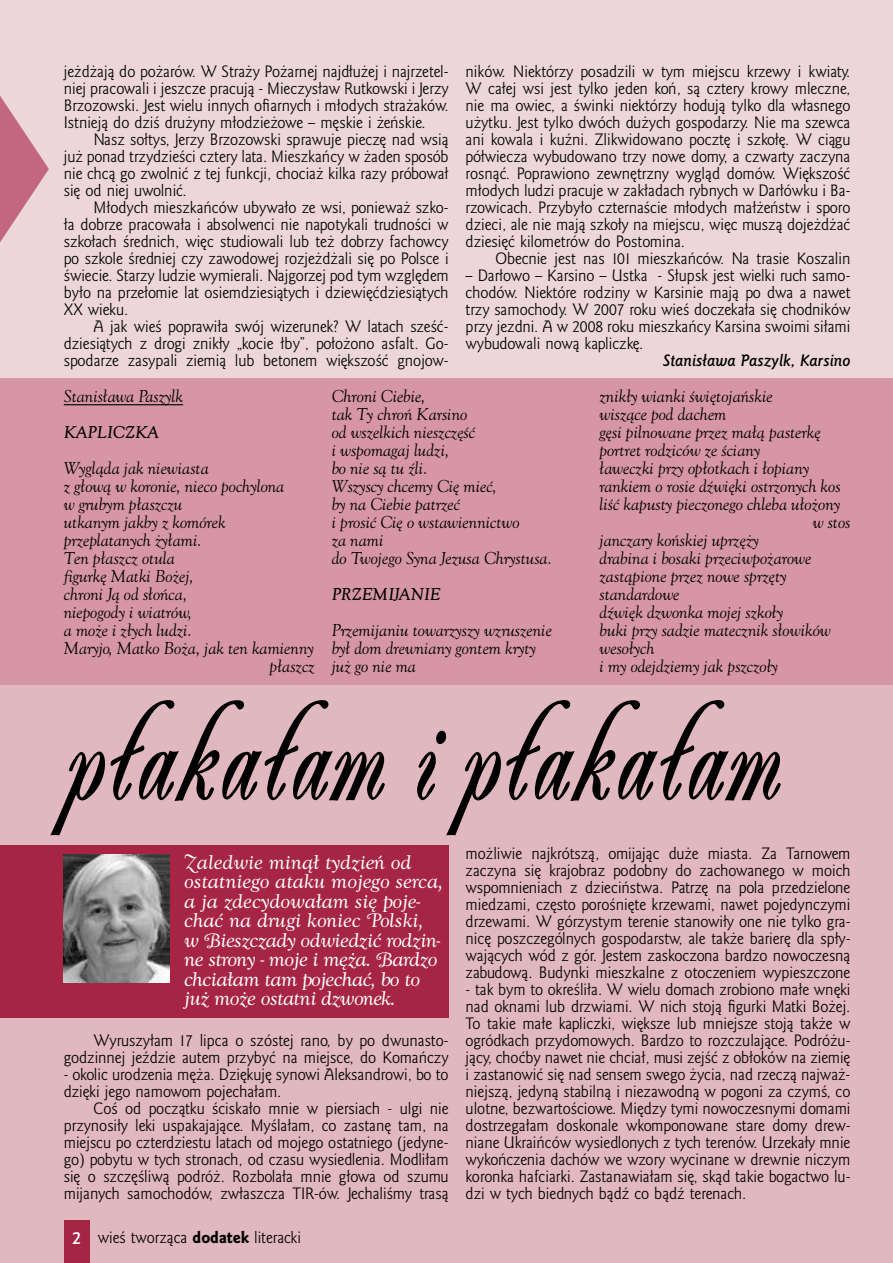
<style>
.page{position:relative;width:893px;height:1263px;background:#ecd6da}
.page>*{position:absolute;margin:0;border:0;box-sizing:border-box;transform-origin:0 0}
.t1{font:700 136.5px "Ailanthus EFN";letter-spacing:.03em;color:#000;scale:.77 1}
.t2{font:18px/19.5px "Goldy Swash EFN";letter-spacing:-.04em;color:#fff}
.t3{font:15px/17px "Goldy EFN";color:#000;text-align:justify}
.t4{font:italic 15px/18px "Goldy Olds EFN";color:#000}
.t5{font:italic 700 15px "Goldy EFN";color:#000}
.t6{font:italic 700 15px "Goldy Olds EFN";color:#000}
.s1{font-weight:700;font-size:16.5px;color:#fff}
.s2{font-family:"Goldy EFN Heavy"}
</style>
<div class="page">
<div style="left:0;top:682px;width:893px;height:581px;background:#e1b7c0"></div>
<div style="left:64px;top:1220px;width:25px;height:43px;background:#a72544"></div>
<div style="left:0;top:378px;width:893px;height:307px;background:#d696a3"></div>
<svg style="left:0;top:96px;width:49px;height:146px"></svg>
<hr style="left:64px;top:404px;width:119px;height:1px;background:#000">
<div style="left:0;top:845px;width:449px;height:173px;background:#a72544"></div>
<img style="left:64px;top:855px;width:106px;height:127px">
<p class="t3" style="left:64px;top:63px;width:386px">jeżdżają do pożarów. W Straży Pożarnej najdłużej i najrzetel&shy;niej pracowali i jeszcze pracują - Mieczysław Rutkowski i Jerzy Brzozowski. Jest wielu innych ofiarnych i młodych strażaków.<br>Istnieją do dziś drużyny młodzieżowe – męskie i żeńskie.</p>
<p class="t3" style="left:64px;top:131px;width:386px;text-indent:30px">Nasz sołtys, Jerzy Brzozowski sprawuje pieczę nad wsią już ponad trzydzieści cztery lata. Mieszkańcy w żaden sposób nie chcą go zwolnić z tej funkcji, chociaż kilka razy próbował się od niej uwolnić.</p>
<p class="t3" style="left:64px;top:199px;width:386px;text-indent:30px">Młodych mieszkańców ubywało ze wsi, ponieważ szko&shy;ła dobrze pracowała i absolwenci nie napotykali trudności w szkołach średnich, więc studiowali lub też dobrzy fachowcy po szkole średniej czy zawodowej rozjeżdżali się po Polsce i świecie. Starzy ludzie wymierali. Najgorzej pod tym względem było na przełomie lat osiemdziesiątych i dziewięćdziesiątych XX wieku.</p>
<p class="t3" style="left:64px;top:318px;width:386px;text-indent:30px">A jak wieś poprawiła swój wizerunek? W latach sześć&shy;dziesiątych z drogi znikły „kocie łby”, położono asfalt. Go&shy;spodarze zasypali ziemią lub betonem większość gnojow-</p>
<p class="t3" style="left:466px;top:63px;width:386px">ników. Niektórzy posadzili w tym miejscu krzewy i kwiaty.<br>W całej wsi jest tylko jeden koń, są cztery krowy mleczne, nie ma owiec, a świnki niektórzy hodują tylko dla własnego użytku. Jest tylko dwóch dużych gospodarzy. Nie ma szewca ani kowala i kuźni. Zlikwidowano pocztę i szkołę. W ciągu półwiecza wybudowano trzy nowe domy, a czwarty zaczyna rosnąć. Poprawiono zewnętrzny wygląd domów. Większość młodych ludzi pracuje w zakładach rybnych w Darłówku i Ba&shy;rzowicach. Przybyło czternaście młodych małżeństw i sporo dzieci, ale nie mają szkoły na miejscu, więc muszą dojeżdżać dziesięć kilometrów do Postomina.</p>
<p class="t3" style="left:495px;top:250px;width:357px">Obecnie jest nas 101 mieszkańców. Na trasie Koszalin</p>
<p class="t3" style="left:466px;top:267px;width:386px">– Darłowo – Karsino – Ustka - Słupsk jest wielki ruch samo&shy;chodów. Niektóre rodziny w Karsinie mają po dwa a nawet trzy samochody. W 2007 roku wieś doczekała się chodników przy jezdni. A w 2008 roku mieszkańcy Karsina swoimi siłami wybudowali nową kapliczkę.</p>
<p class="t5" style="left:663px;top:351px;width:189px">Stanisława Paszylk, Karsino</p>
<p class="t4" style="left:600px;top:386px;width:175px">znikły wianki świętojańskie</p>
<p class="t4" style="left:600px;top:404px;width:128px">wiszące pod dachem</p>
<p class="t4" style="left:600px;top:422px;width:223px">gęsi pilnowane przez małą pasterkę</p>
<p class="t4" style="left:600px;top:440px;width:162px">portret rodziców ze ściany</p>
<p class="t4" style="left:600px;top:458px;width:211px">ławeczki przy opłotkach i łopiany</p>
<p class="t4" style="left:600px;top:476px;width:242px">rankiem o rosie dźwięki ostrzonych kos</p>
<p class="t4" style="left:600px;top:494px;width:242px">liść kapusty pieczonego chleba ułożony</p>
<p class="t4" style="left:813px;top:512px;width:39px">w stos</p>
<p class="t4" style="left:600px;top:530px;width:161px">janczary końskiej uprzęży</p>
<p class="t4" style="left:600px;top:548px;width:213px">drabina i bosaki przeciwpożarowe</p>
<p class="t4" style="left:600px;top:566px;width:188px">zastąpione przez nowe sprzęty</p>
<p class="t4" style="left:600px;top:584px;width:81px">standardowe</p>
<p class="t4" style="left:600px;top:602px;width:185px">dźwięk dzwonka mojej szkoły</p>
<p class="t4" style="left:600px;top:620px;width:233px">buki przy sadzie matecznik słowików</p>
<p class="t4" style="left:600px;top:638px;width:57px">wesołych</p>
<p class="t4" style="left:600px;top:656px;width:180px">i my odejdziemy jak pszczoły</p>
<h1 class="t1" style="left:64px;top:678px;width:929px">płakałam i płakałam</h1>
<p class="t4" style="left:64px;top:386px;width:121px">Stanisława Paszylk</p>
<p class="t6" style="left:64px;top:421px;width:84px">KAPLICZKA</p>
<p class="t4" style="left:64px;top:458px;width:147px">Wygląda jak niewiasta</p>
<p class="t4" style="left:64px;top:476px;width:222px">z głową w koronie, nieco pochylona</p>
<p class="t4" style="left:64px;top:494px;width:120px">w grubym płaszczu</p>
<p class="t4" style="left:64px;top:512px;width:163px">utkanym jakby z komórek</p>
<p class="t4" style="left:64px;top:530px;width:139px">przeplatanych żyłami.</p>
<p class="t4" style="left:64px;top:548px;width:113px">Ten płaszcz otula</p>
<p class="t4" style="left:64px;top:566px;width:131px">figurkę Matki Bożej,</p>
<p class="t4" style="left:64px;top:584px;width:125px">chroni Ją od słońca,</p>
<p class="t4" style="left:64px;top:602px;width:130px">niepogody i wiatrów,</p>
<p class="t4" style="left:64px;top:620px;width:129px">a może i złych ludzi.</p>
<p class="t4" style="left:64px;top:638px;width:252px">Maryjo, Matko Boża, jak ten kamienny</p>
<p class="t4" style="left:270px;top:656px;width:47px">płaszcz</p>
<p class="t4" style="left:332px;top:386px;width:222px">Chroni Ciebie,<br>tak Ty chroń Karsino<br>od wszelkich nieszczęść<br>i wspomagaj ludzi,<br>bo nie są tu źli.<br>Wszyscy chcemy Cię mieć,<br>by na Ciebie patrzeć<br>i prosić Cię o wstawiennictwo<br>za nami<br>do Twojego Syna Jezusa Chrystusa.</p>
<p class="t6" style="left:332px;top:583px;width:74px">PRZEMIJAN</p>
<p class="t6" style="left:424px;top:583px;width:17px">IE</p>
<p class="t4" style="left:332px;top:620px;width:222px">Przemijaniu towarzyszy wzruszenie był dom drewniany gontem kryty już go nie ma</p>
<p class="t2" style="left:184px;top:853px;width:260px">Zaledwie minął tydzień od ostatniego ataku mojego serca, a ja zdecydowałam się poje&shy;chać na drugi koniec Polski,<br>w Bieszczady odwiedzić rodzin&shy;ne strony - moje i męża. Bardzo chciałam tam pojechać, bo to już może ostatni dzwonek.</p>
<p class="t3" style="left:64px;top:1033px;width:386px;text-align:right">Wyruszyłam 17 lipca o szóstej rano, by po dwunasto&shy;godzinnej jeździe autem przybyć na miejsce, do Komańczy</p>
<p class="t3" style="left:64px;top:1067px;width:386px">- okolic urodzenia męża. Dziękuję synowi Aleksandrowi, bo to dzięki jego namowom pojechałam.</p>
<p class="t3" style="left:64px;top:1101px;width:386px;text-indent:30px">Coś od początku ściskało mnie w piersiach - ulgi nie przynosiły leki uspakajające. Myślałam, co zastanę tam, na miejscu po czterdziestu latach od mojego ostatniego (jedyne&shy;go) pobytu w tych stronach, od czasu wysiedlenia. Modliłam się o szczęśliwą podróż. Rozbolała mnie głowa od szumu mijanych samochodów, zwłaszcza TIR-ów. Jechaliśmy trasą</p>
<p class="t3" style="left:72px;top:1230px;width:231px"><span class="s1">2</span> wieś tworząca <span class="s2">dodatek</span> literacki</p>
<p class="t3" style="left:466px;top:845px;width:386px">możliwie najkrótszą, omijając duże miasta. Za Tarnowem zaczyna się krajobraz podobny do zachowanego w moich wspomnieniach z dzieciństwa. Patrzę na pola przedzielone miedzami, często porośnięte krzewami, nawet pojedynczymi drzewami. W górzystym terenie stanowiły one nie tylko gra&shy;nicę poszczególnych gospodarstw, ale także barierę dla spły&shy;wających wód z gór. Jestem zaskoczona bardzo nowoczesną zabudową. Budynki mieszkalne z otoczeniem wypieszczone</p>
<p class="t3" style="left:466px;top:982px;width:386px">- tak bym to określiła. W wielu domach zrobiono małe wnęki nad oknami lub drzwiami. W nich stoją figurki Matki Bożej.<br>To takie małe kapliczki, większe lub mniejsze stoją także w ogródkach przydomowych. Bardzo to rozczulające. Podróżu&shy;jący, choćby nawet nie chciał, musi zejść z obłoków na ziemię i zastanowić się nad sensem swego życia, nad rzeczą najważ&shy;niejszą, jedyną stabilną i niezawodną w pogoni za czymś, co ulotne, bezwartościowe. Między tymi nowoczesnymi domami dostrzegałam doskonale wkomponowane stare domy drew&shy;niane Ukraińców wysiedlonych z tych terenów. Urzekały mnie wykończenia dachów we wzory wycinane w drewnie niczym koronka hafciarki. Zastanawiałam się, skąd takie bogactwo lu&shy;dzi w tych biednych bądź co bądź terenach.</p>
</div>
